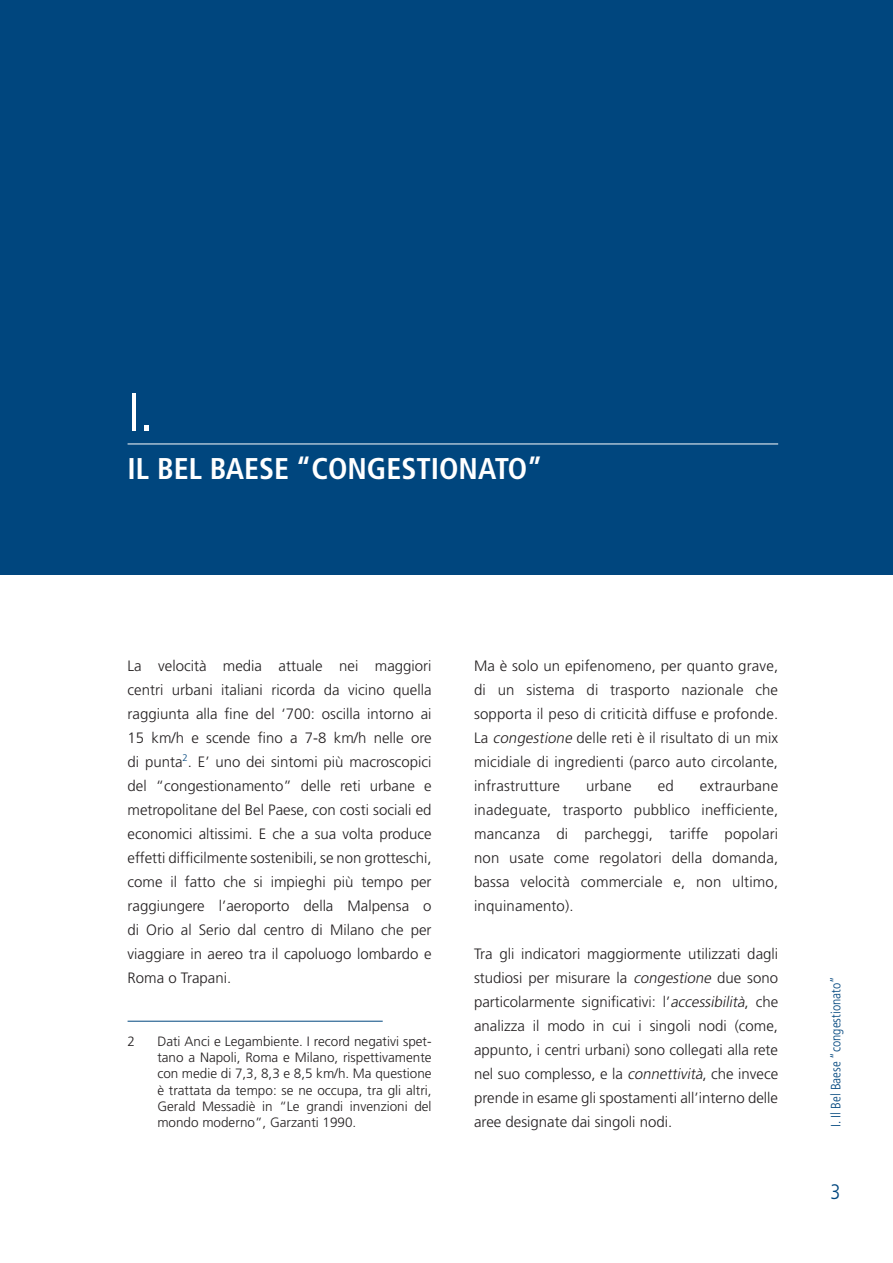
<style>
.page{position:relative;width:893px;height:1263px;background:#fff}
.page>*{position:absolute;margin:0;border:0;box-sizing:border-box;transform-origin:0 0}
.t1{font:300 condensed 54px "Frutiger";color:#fff}
.t2{font:700 condensed 30px "Frutiger";color:#fff}
.t3{font:300 condensed 21px "Frutiger";color:#00467e}
.t4{font:300 15px/24px "Frutiger";color:#231f20;text-align:justify}
.t5{font:300 13.5px/16.2px "Frutiger";color:#231f20;text-align:justify}
.t6{font:300 condensed 13.5px "Frutiger";color:#00467e}
.s1{font-style:italic}
</style>
<div class="page">
<div style="left:0;top:0;width:893px;height:575px;background:#00467e"></div>
<hr style="left:128px;top:444px;width:650px;height:1px;background:#fff">
<hr style="left:128px;top:1021px;width:255px;height:1px;background:#00467e">
<h1 class="t1" style="left:128px;top:381px;width:26px">I.</h1>
<h2 class="t2" style="left:128px;top:451px;width:417px">IL BEL BAESE “CONGESTIONATO”</h2>
<p class="t4" style="left:128px;top:654px;width:306px">La velocità media attuale nei maggiori centri urbani italiani ricorda da vicino quella raggiunta alla fine del ‘700: oscilla intorno ai 15 km/h e scende fino a 7-8 km/h nelle ore di punta<sup>2</sup>. E’ uno dei sintomi più macroscopici del “congestionamento” delle reti urbane e metropolitane del Bel Paese, con costi sociali ed economici altissimi. E che a sua volta produce effetti difficilmente sostenibili, se non grotteschi, come il fatto che si impieghi più tempo per raggiungere l’aeroporto della Malpensa o di Orio al Serio dal centro di Milano che per viaggiare in aereo tra il capoluogo lombardo e Roma o Trapani.</p>
<p class="t5" style="left:128px;top:1033px;width:9px">2</p>
<p class="t5" style="left:157px;top:1033px;width:276px">Dati Anci e Legambiente. I record negativi spet&shy;tano a Napoli, Roma e Milano, rispettivamente con medie di 7,3, 8,3 e 8,5 km/h. Ma questione è trattata da tempo: se ne occupa, tra gli altri, Gerald Messadiè in “Le grandi invenzioni del mondo moderno”, Garzanti 1990.</p>
<p class="t4" style="left:474px;top:654px;width:306px">Ma è solo un epifenomeno, per quanto grave, di un sistema di trasporto nazionale che sopporta il peso di criticità diffuse e profonde.<br>La <span class="s1">congestione</span> delle reti è il risultato di un mix micidiale di ingredienti (parco auto circolante, infrastrutture</p>
<p class="t4" style="left:474px;top:774px;width:306px;text-indent:226px">extraurbane inadeguate, trasporto pubblico inefficiente, mancanza di parcheggi, tariffe popolari non usate come regolatori della domanda, bassa velocità commerciale e, non ultimo, inquinamento).</p>
<p class="t4" style="left:474px;top:942px;width:306px">Tra gli indicatori maggiormente utilizzati dagli studiosi per misurare la <span class="s1">congestione</span> due sono particolarmente significativi: l’<span class="s1">accessibilità</span>, che analizza il modo in cui i singoli nodi (come, appunto, i centri urbani) sono collegati alla rete nel suo complesso, e la <span class="s1">connettività</span>, che invece prende in esame gli spostamenti all’interno delle aree designate dai singoli nodi.</p>
<p class="t4" style="left:586px;top:774px;width:47px">urbane</p>
<p class="t4" style="left:658px;top:774px;width:17px">ed</p>
<p class="t6" style="left:828px;top:1127px;width:152px;rotate:-90deg">I. Il Bel Baese “congestionato”</p>
<h3 class="t3" style="left:830px;top:1180px;width:12px">3</h3>
</div>
